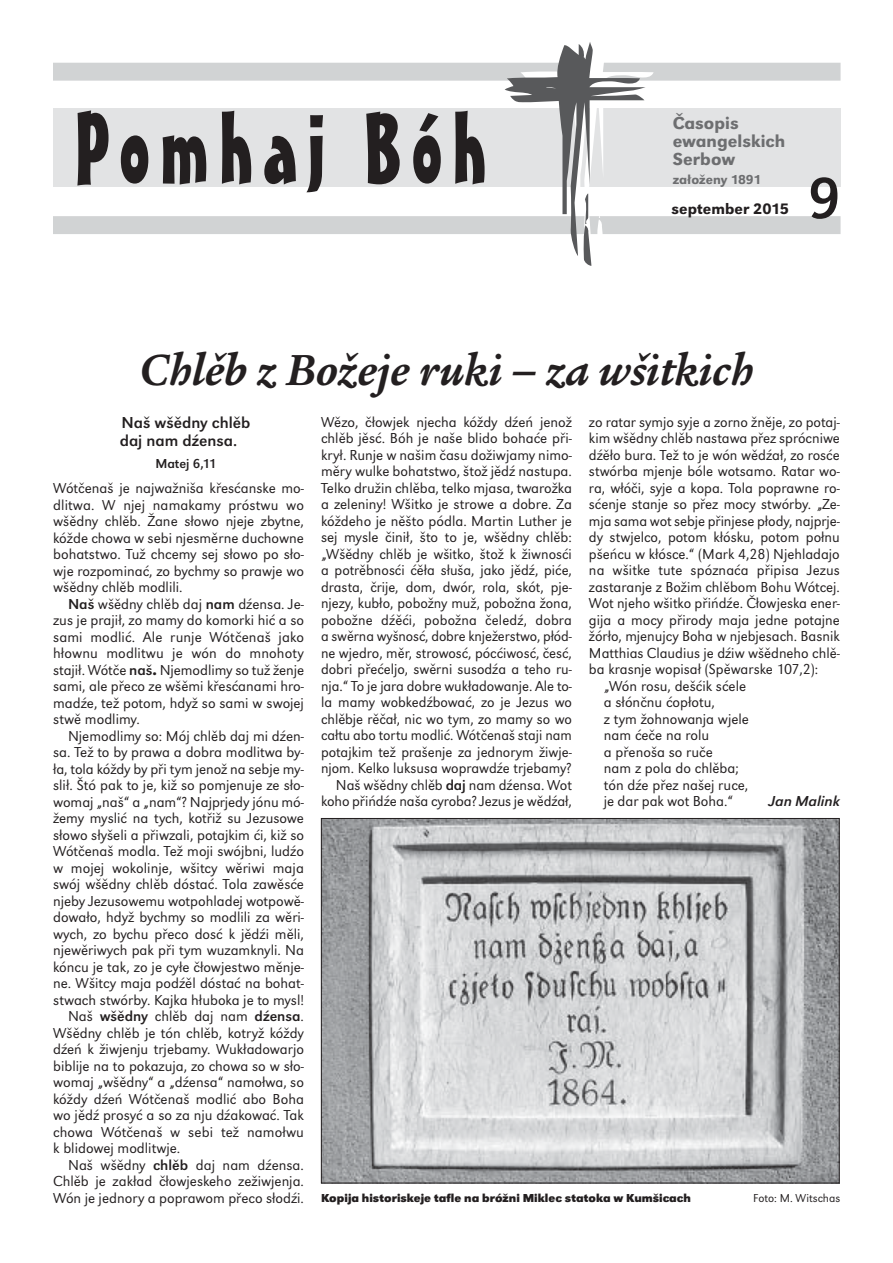
<style>
.page{position:relative;width:893px;height:1263px;background:#fff}
.page>*{position:absolute;margin:0;border:0;box-sizing:border-box;transform-origin:0 0}
.t1{font:60px "URW Grotesk TEE";color:#231f20}
.t2{font:italic 700 45px "Legacy Ser Itc TEE";color:#231f20}
.t3{font:500 18px/18px "URW Grotesk TEE";color:#6d6e70}
.t4{font:16.5px/18px "URW Grotesk TEE";color:#231f20}
.t5{font:500 15.75px "URW Grotesk TEE";color:#231f20}
.t6{font:15px/16.5px "URW Grotesk TEE Ligh";color:#231f20;text-align:justify}
.t7{font:italic 15px "URW Grotesk TEE";color:#231f20}
.t8{font:500 13.5px "URW Grotesk TEE";color:#6d6e70}
.t9{font:13.5px "URW Grotesk TEE";color:#231f20}
.t10{font:700 12px "URW Grotesk TEE";color:#231f20}
.t11{font:12px "URW Grotesk TEE Ligh";color:#231f20}
.s1{font-family:"URW Grotesk TEE"}
.s2{font-family:"URW Grotesk TEE";font-weight:700}
</style>
<div class="page">
<div style="left:53px;top:216px;width:787px;height:18px;background:#d1d3d4"></div>
<div style="left:53px;top:109px;width:787px;height:78px;background:#e2e3e4"></div>
<div style="left:53px;top:63px;width:787px;height:18px;background:#d1d3d4"></div>
<svg style="left:505px;top:42px;width:154px;height:224px"></svg>
<svg style="left:77px;top:110px;width:32px;height:76px"></svg>
<svg style="left:121px;top:135px;width:27px;height:49px"></svg>
<svg style="left:163px;top:135px;width:43px;height:50px"></svg>
<svg style="left:222px;top:111px;width:29px;height:73px"></svg>
<svg style="left:264px;top:136px;width:32px;height:49px"></svg>
<svg style="left:306px;top:115px;width:17px;height:77px"></svg>
<svg style="left:366px;top:112px;width:34px;height:72px"></svg>
<svg style="left:413px;top:113px;width:28px;height:71px"></svg>
<svg style="left:455px;top:111px;width:29px;height:73px"></svg>
<img style="left:323px;top:820px;width:514px;height:361px">
<p class="t3" style="left:673px;top:116px;width:114px">Časopis ewangelskich<br>Serbow</p>
<p class="t8" style="left:673px;top:175px;width:90px">załoženy 1891</p>
<p class="t5" style="left:672px;top:203px;width:119px">september 2015</p>
<h1 class="t1" style="left:807px;top:174px;width:35px">9</h1>
<h2 class="t2" style="left:139px;top:350px;width:615px">Chlěb z Božeje ruki – za wšitkich</h2>
<p class="t4" style="left:120px;top:415px;width:132px">Naš wšědny chlěb daj nam dźensa.</p>
<p class="t9" style="left:155px;top:458px;width:63px">Matej 6,11</p>
<p class="t6" style="left:53px;top:481px;width:252px">Wótčenaš je najwažniša křesćanske mo&shy;dlitwa. W njej namakamy próstwu wo wšěd ny chlěb. Žane słowo njeje zbytne, kóžde chowa w sebi njesměrne duchowne bohatstwo. Tuž chcemy sej słowo po sło&shy;wje rozpominać, zo bychmy so prawje wo wšědny chlěb modlili.</p>
<p class="t6" style="left:53px;top:597px;width:252px;text-indent:15px"><span class="s1">Naš</span> wšědny chlěb daj <span class="s1">nam</span> dźensa. Je&shy;zus je prajił, zo mamy do komorki hić a so sami modlić. Ale runje Wótčenaš jako hłow nu modlitwu je wón do mnohoty stajił. Wótče <span class="s1">naš</span><span class="s2">.</span> Njemodlimy so tuž ženje sami, ale přeco ze wšěmi křesćanami hro&shy;madźe, tež potom, hdyž so sami w swo jej stwě modlimy.</p>
<p class="t6" style="left:68px;top:729px;width:237px">Njemodlimy so: Mój chlěb daj mi dźen-</p>
<p class="t6" style="left:53px;top:745px;width:252px">sa. Tež to by prawa a dobra modlitwa by-</p>
<p class="t6" style="left:53px;top:762px;width:252px">ła, tola kóždy by při tym jenož na sebje my-</p>
<p class="t6" style="left:53px;top:778px;width:252px">slił. Štó pak to je, kiž so pomjenuje ze sło-</p>
<p class="t6" style="left:53px;top:795px;width:252px">wo maj „naš“ a „nam“? Najprjedy jónu mó-</p>
<p class="t6" style="left:53px;top:811px;width:252px">že my myslić na tych, kotřiž su Jezusowe</p>
<p class="t6" style="left:53px;top:828px;width:252px">słowo słyšeli a přiwzali, potajkim ći, kiž so</p>
<p class="t6" style="left:53px;top:844px;width:252px">Wótčenaš modla. Tež moji swójbni, ludźo</p>
<p class="t6" style="left:53px;top:861px;width:252px">w mojej wokolinje, wšitcy wěriwi maja</p>
<p class="t6" style="left:53px;top:877px;width:252px">swój wšědny chlěb dóstać. Tola zawěsće</p>
<p class="t6" style="left:53px;top:894px;width:252px">njeby Jezusowemu wotpohladej wotpowě-</p>
<p class="t6" style="left:53px;top:910px;width:252px">do wało, hdyž bychmy so modlili za wěri-</p>
<p class="t6" style="left:53px;top:927px;width:252px">wych, zo bychu přeco dosć k jědźi měli,</p>
<p class="t6" style="left:53px;top:943px;width:252px">njewěriwych pak při tym wuzamknyli. Na</p>
<p class="t6" style="left:53px;top:960px;width:252px">kóncu je tak, zo je cyłe čłowjestwo měnje-</p>
<p class="t6" style="left:53px;top:976px;width:252px">ne. Wšitcy maja podźěl dóstać na bohat-</p>
<p class="t6" style="left:53px;top:993px;width:252px">stwach stwórby. Kajka hłuboka je to mysl!</p>
<p class="t6" style="left:68px;top:1009px;width:237px">Naš <span class="s1">wšědny</span> chlěb daj nam <span class="s1">dźensa</span>.</p>
<p class="t6" style="left:53px;top:1026px;width:252px">Wšědny chlěb je tón chlěb, kotryž kóždy</p>
<p class="t6" style="left:53px;top:1042px;width:252px">dźeń k žiwjenju trjebamy. Wukładowarjo</p>
<p class="t6" style="left:53px;top:1059px;width:252px">biblije na to pokazuja, zo chowa so w sło-</p>
<p class="t6" style="left:53px;top:1075px;width:252px">wo maj „wšědny“ a „dźensa“ namołwa, so</p>
<p class="t6" style="left:53px;top:1092px;width:252px">kóždy dźeń Wótčenaš modlić abo Boha</p>
<p class="t6" style="left:53px;top:1108px;width:252px">wo jědź prosyć a so za nju dźakować. Tak</p>
<p class="t6" style="left:53px;top:1125px;width:252px">chowa Wótčenaš w sebi tež namołwu</p>
<p class="t6" style="left:53px;top:1141px;width:129px">k blidowej modlitwje.</p>
<p class="t6" style="left:68px;top:1158px;width:237px">Naš wšědny <span class="s1">chlěb</span> daj nam dźensa.</p>
<p class="t6" style="left:53px;top:1174px;width:252px">Chlěb je zakład čłowjeskeho zežiwjenja.</p>
<p class="t6" style="left:53px;top:1191px;width:252px">Wón je jednory a poprawom přeco słodźi.</p>
<p class="t6" style="left:321px;top:415px;width:252px;text-align:right">Wězo, čłowjek njecha kóždy dźeń jenož chlěb jěsć. Bóh je naše blido bohaće při&shy;krył. Runje w našim času dožiwjamy nimo&shy;měry wulke bohatstwo, štož jědź nastupa.<br>Telko družin chlěba, telko mjasa, twarožka a zeleniny! Wšitko je strowe a dobre. Za kóždeho je něšto pódla. Martin Luther je sej mysle činił, što to je, wšědny chlěb: „Wšědny chlěb je wšitko, štož k žiwnosći a potrěbnosći ćěła słuša, jako jědź, piće, dra sta, črije, dom, dwór, rola, skót, pje&shy;njezy, kubło, pobožny muž, pobožna žona, pobožne dźěći, pobožna čeledź, dobra a swěrna wyšnosć, dobre knježerstwo, płód&shy;ne wjedro, měr, strowosć, pócćiwosć, česć, dobri přećeljo, swěrni susodźa a teho ru&shy;nja.“ To je jara dobre wukładowanje. Ale to&shy;la mamy wobkedźbować, zo je Jezus wo chlě bje rěčał, nic wo tym, zo mamy so wo całtu abo tortu modlić. Wótčenaš staji nam potajkim tež prašenje za jednorym ži wje&shy;njom. Kelko luksusa woprawdźe trjebamy?<br>Naš wšědny chlěb <span class="s1">daj</span> nam dźensa. Wot koho přińdźe naša cyroba? Jezus je wědźał,</p>
<p class="t6" style="left:589px;top:415px;width:252px">zo ratar symjo syje a zorno žněje, zo potaj-</p>
<p class="t6" style="left:589px;top:431px;width:252px">kim wšědny chlěb nastawa přez spróc niwe</p>
<p class="t6" style="left:589px;top:448px;width:252px">dźě ło bura. Tež to je wón wě dźał, zo rosće</p>
<p class="t6" style="left:589px;top:464px;width:252px">stwórba mjenje bóle wotsamo. Ratar wo-</p>
<p class="t6" style="left:589px;top:481px;width:252px">ra, włóči, syje a kopa. Tola poprawne ro-</p>
<p class="t6" style="left:589px;top:497px;width:252px">sće nje stanje so přez mocy stwórby. „Ze-</p>
<p class="t6" style="left:589px;top:514px;width:252px">mja sama wot sebje přinjese płody, najprje-</p>
<p class="t6" style="left:589px;top:530px;width:252px">dy stwjelco, potom kłósku, potom połnu</p>
<p class="t6" style="left:589px;top:547px;width:252px">pšeńcu w kłósce.“ (Mark 4,28) Njehladajo</p>
<p class="t6" style="left:589px;top:563px;width:252px">na wšitke tute spóznaća připisa Jezus</p>
<p class="t6" style="left:589px;top:580px;width:252px">zastaranje z Božim chlěbom Bohu Wótcej.</p>
<p class="t6" style="left:589px;top:596px;width:252px">Wot njeho wšitko přińdźe. Čłowjeska ener-</p>
<p class="t6" style="left:589px;top:613px;width:252px">gija a mocy přirody maja jedne potajne</p>
<p class="t6" style="left:589px;top:629px;width:252px">žórło, mjenujcy Boha w njebjesach. Basnik</p>
<p class="t6" style="left:589px;top:646px;width:252px">Matthias Claudius je dźiw wšědneho chlě-</p>
<p class="t6" style="left:589px;top:662px;width:231px">ba krasnje wopisał (Spě war ske 107,2):</p>
<p class="t6" style="left:604px;top:679px;width:144px">„Wón rosu, dešćik sćele</p>
<p class="t6" style="left:604px;top:695px;width:112px">a słónčnu ćopłotu,</p>
<p class="t6" style="left:604px;top:712px;width:147px">z tym žohnowanja wjele</p>
<p class="t6" style="left:604px;top:728px;width:107px">nam ćeče na rolu</p>
<p class="t6" style="left:604px;top:745px;width:111px">a přenoša so ruče</p>
<p class="t6" style="left:604px;top:761px;width:136px">nam z pola do chlěba;</p>
<p class="t6" style="left:604px;top:778px;width:146px">tón dźe přez našej ruce,</p>
<p class="t6" style="left:604px;top:794px;width:131px">je dar pak wot Boha.“</p>
<p class="t7" style="left:769px;top:796px;width:73px">Jan Malink</p>
<p class="t10" style="left:321px;top:1194px;width:371px">Kopija historiskeje tafle na bróžni Miklec statoka w Kumšicach</p>
<p class="t11" style="left:753px;top:1193px;width:89px">Foto: M. Witschas</p>
</div>
